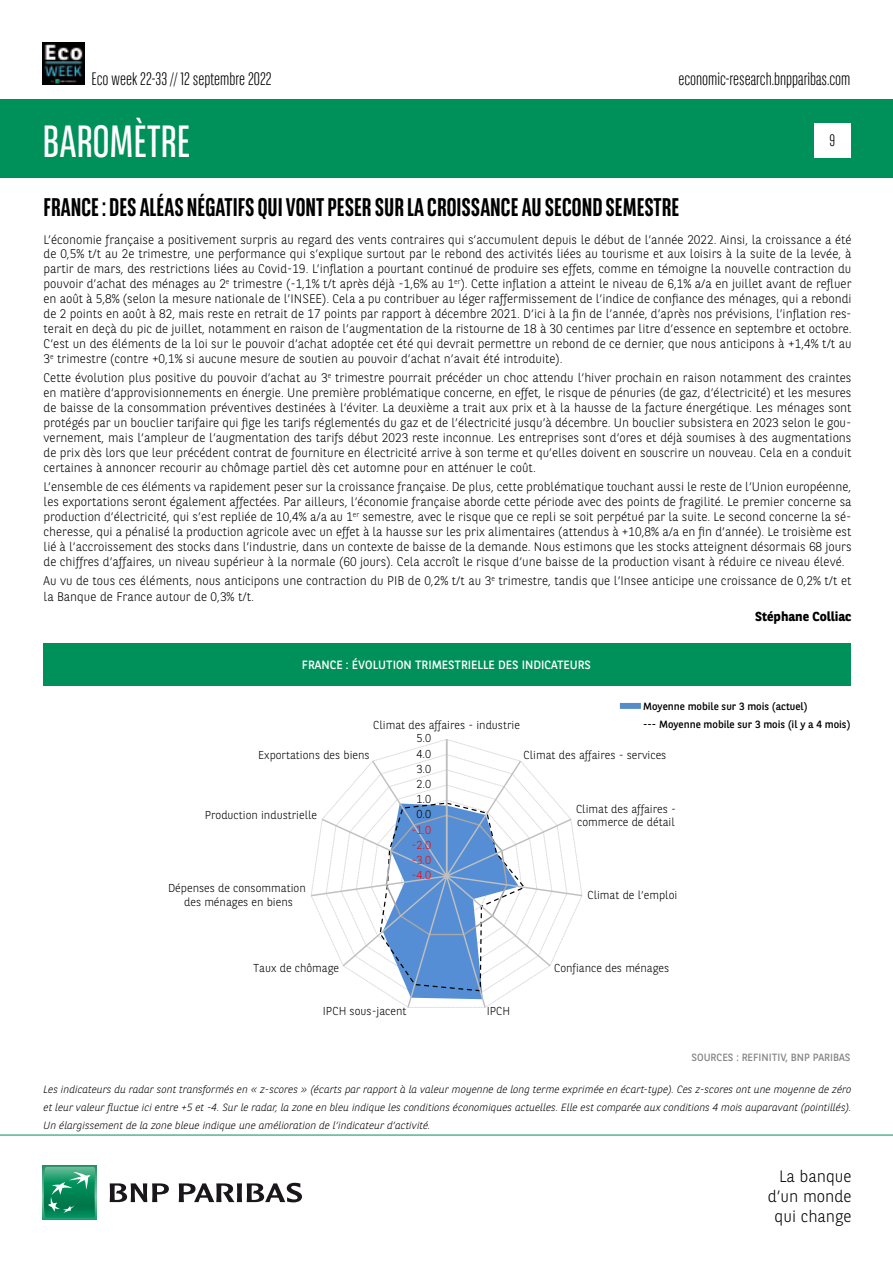
<style>
.page{position:relative;width:893px;height:1263px;background:#fff}
.page>*{position:absolute;margin:0;border:0;box-sizing:border-box;transform-origin:0 0}
.t1{font:45px "BNPP Sans Condensed";color:#fff}
.t2{font:700 25.5px "BNPP Sans Condensed";color:#000}
.t3{font:300 18px "BNPP Sans Condensed";color:#000}
.t4{font:300 16.5px/19.8px "BNPP Sans";color:#000;text-align:right}
.t5{font:300 16.5px "BNPP Sans Condensed";color:#000}
.t6{font:700 13.05px "BNPP Sans";color:#000}
.t7{font:300 12.45px/15px "BNPP Sans";color:#000;text-align:justify}
.t8{font:12px "BNPP Sans";color:#fff}
.t9{font:300 11.55px/13.8px "BNPP Sans";color:#000}
.t10{font:300 11.55px "BNPP Sans";color:#f00}
.t11{font:italic 300 10.5px/18px "BNPP Sans";color:#000;text-align:justify}
.t12{font:10.5px/18px "BNPP Sans";color:#000}
.t13{font:10.5px "BNPP Sans";color:#878787}
</style>
<div class="page">
<div style="left:1px;top:99px;width:892px;height:78px;background:#00915b"></div>
<svg style="left:43px;top:1166px;width:53px;height:53px"></svg>
<svg style="left:44px;top:1167px;width:51px;height:51px;background:#26996e"></svg>
<svg style="left:110px;top:1183px;width:59px;height:19px"></svg>
<svg style="left:179px;top:1183px;width:123px;height:19px"></svg>
<hr style="left:0;top:1135px;width:893px;height:1px;background:#00915b">
<div style="left:814px;top:123px;width:36px;height:34px;background:#fff"></div>
<img style="left:43px;top:43px;width:42px;height:42px">
<svg style="left:311px;top:739px;width:272px;height:269px"></svg>
<div style="left:43px;top:643px;width:807px;height:43px;background:#00915b"></div>
<div style="left:620px;top:703px;width:21px;height:6px;background:#568cc9"></div>
<h3 class="t3" style="left:91px;top:67px;width:182px">Eco week 22-33 // 12 septembre 2022</h3>
<h1 class="t1" style="left:43px;top:113px;width:149px">BAROMÈTRE</h1>
<h3 class="t3" style="left:678px;top:67px;width:174px">economic-research.bnpparibas.com</h3>
<h3 class="t5" style="left:829px;top:130px;width:7px">9</h3>
<h2 class="t2" style="left:44px;top:192px;width:637px">FRANCE : DES ALÉAS NÉGATIFS QUI VONT PESER SUR LA CROISSANCE AU SECOND SEMESTRE</h2>
<p class="t7" style="left:44px;top:231px;width:810px">L’économie française a positivement surpris au regard des vents contraires qui s’accumulent depuis le début de l’année 2022. Ainsi, la croissance a été de 0,5% t/t au 2e trimestre, une performance qui s’explique surtout par le rebond des activités liées au tourisme et aux loisirs à la suite de la levée, à partir de mars, des restrictions liées au Covid-19. L’inflation a pourtant continué de produire ses effets, comme en témoigne la nouvelle contraction du pouvoir d’achat des ménages au 2<sup>e</sup> trimestre (-1,1% t/t après déjà -1,6% au 1<sup>er</sup>). Cette inflation a atteint le niveau de 6,1% a/a en juillet avant de refluer en août à 5,8% (selon la mesure nationale de l’INSEE). Cela a pu contribuer au léger raffermissement de l’indice de confiance des ménages, qui a rebondi de 2 points en août à 82, mais reste en retrait de 17 points par rapport à décembre 2021. D’ici à la fin de l’année, d’après nos prévisions, l’inflation res&shy;terait en deçà du pic de juillet, notamment en raison de l’augmentation de la ristourne de 18 à 30 centimes par litre d’essence en septembre et octobre.<br>C’est un des éléments de la loi sur le pouvoir d’achat adoptée cet été qui devrait permettre un rebond de ce dernier, que nous anticipons à +1,4% t/t au 3<sup>e</sup> trimestre (contre +0,1% si aucune mesure de soutien au pouvoir d’achat n’avait été introduite).</p>
<p class="t7" style="left:44px;top:370px;width:809px">Cette évolution plus positive du pouvoir d’achat au 3<sup>e</sup> trimestre pourrait précéder un choc attendu l’hiver prochain en raison notamment des craintes en matière d’approvisionnements en énergie. Une première problématique concerne, en effet, le risque de pénuries (de gaz, d’électricité) et les mesures de baisse de la consommation préventives destinées à l’éviter. La deuxième a trait aux prix et à la hausse de la facture énergétique. Les ménages sont protégés par un bouclier tarifaire qui fige les tarifs réglementés du gaz et de l’électricité jusqu’à décembre. Un bouclier subsistera en 2023 selon le gou&shy;vernement, mais l’ampleur de l’augmentation des tarifs début 2023 reste inconnue. Les entreprises sont d’ores et déjà soumises à des augmentations de prix dès lors que leur précédent contrat de fourniture en électricité arrive à son terme et qu’elles doivent en souscrire un nouveau. Cela en a conduit certaines à annoncer recourir au chômage partiel dès cet automne pour en atténuer le coût.</p>
<p class="t7" style="left:44px;top:479px;width:809px">L’ensemble de ces éléments va rapidement peser sur la croissance française. De plus, cette problématique touchant aussi le reste de l’Union européenne, les exportations seront également affectées. Par ailleurs, l’économie française aborde cette période avec des points de fragilité. Le premier concerne sa production d’électricité, qui s’est repliée de 10,4% a/a au 1<sup>er</sup> semestre, avec le risque que ce repli se soit perpétué par la suite. Le second concerne la sé&shy;cheresse, qui a pénalisé la production agricole avec un effet à la hausse sur les prix alimentaires (attendus à +10,8% a/a en fin d’année). Le troisième est lié à l’accroissement des stocks dans l’industrie, dans un contexte de baisse de la demande. Nous estimons que les stocks atteignent désormais 68 jours de chiffres d’affaires, un niveau supérieur à la normale (60 jours). Cela accroît le risque d’une baisse de la production visant à réduire ce niveau élevé.</p>
<p class="t7" style="left:44px;top:572px;width:809px;line-height:15.6px">Au vu de tous ces éléments, nous anticipons une contraction du PIB de 0,2% t/t au 3<sup>e</sup> trimestre, tandis que l’Insee anticipe une croissance de 0,2% t/t et la Banque de France autour de 0,3% t/t.</p>
<p class="t6" style="left:755px;top:607px;width:98px">Stéphane Colliac</p>
<p class="t8" style="left:302px;top:657px;width:291px">FRANCE : ÉVOLUTION TRIMESTRIELLE DES INDICATEURS</p>
<p class="t9" style="left:373px;top:717px;width:148px">Climat des affaires - industrie</p>
<p class="t9" style="left:416px;top:731px;width:16px">5.0</p>
<p class="t12" style="left:643px;top:696px;width:209px">Moyenne mobile sur 3 mois (actuel)<br>--- Moyenne mobile sur 3 mois (il y a 4 mois)</p>
<p class="t9" style="left:258px;top:747px;width:113px">Exportations des biens</p>
<p class="t9" style="left:205px;top:808px;width:114px">Production industrielle</p>
<p class="t9" style="left:168px;top:880px;width:139px;text-align:center">Dépenses de consommation des ménages en biens</p>
<p class="t9" style="left:416px;top:746px;width:16px">4.0</p>
<p class="t9" style="left:416px;top:761px;width:16px">3.0</p>
<p class="t9" style="left:416px;top:776px;width:16px">2.0</p>
<p class="t9" style="left:416px;top:792px;width:16px">1.0</p>
<p class="t9" style="left:416px;top:807px;width:16px">0.0</p>
<p class="t10" style="left:411px;top:822px;width:21px">-1.0</p>
<p class="t10" style="left:411px;top:837px;width:21px">-2.0</p>
<p class="t10" style="left:411px;top:852px;width:21px">-3.0</p>
<p class="t10" style="left:411px;top:867px;width:21px">-4.0</p>
<p class="t9" style="left:523px;top:747px;width:144px">Climat des affaires - services</p>
<p class="t9" style="left:576px;top:801px;width:102px">Climat des affaires - commerce de détail</p>
<p class="t9" style="left:587px;top:887px;width:91px">Climat de l’emploi</p>
<p class="t9" style="left:253px;top:960px;width:87px">Taux de chômage</p>
<p class="t9" style="left:323px;top:1004px;width:85px">IPCH sous-jacent</p>
<p class="t9" style="left:487px;top:1004px;width:25px">IPCH</p>
<p class="t9" style="left:554px;top:960px;width:117px">Confiance des ménages</p>
<p class="t13" style="left:691px;top:1050px;width:160px">SOURCES : REFINITIV, BNP PARIBAS</p>
<p class="t11" style="left:44px;top:1079px;width:809px">Les indicateurs du radar sont transformés en « z-scores » (écarts par rapport à la valeur moyenne de long terme exprimée en écart-type). Ces z-scores ont une moyenne de zéro et leur valeur fluctue ici entre +5 et -4. Sur le radar, la zone en bleu indique les conditions économiques actuelles. Elle est comparée aux conditions 4 mois auparavant (pointillés).<br>Un élargissement de la zone bleue indique une amélioration de l’indicateur d’activité.</p>
<h3 class="t4" style="left:768px;top:1165px;width:85px">La banque d’un monde qui change</h3>
</div>
